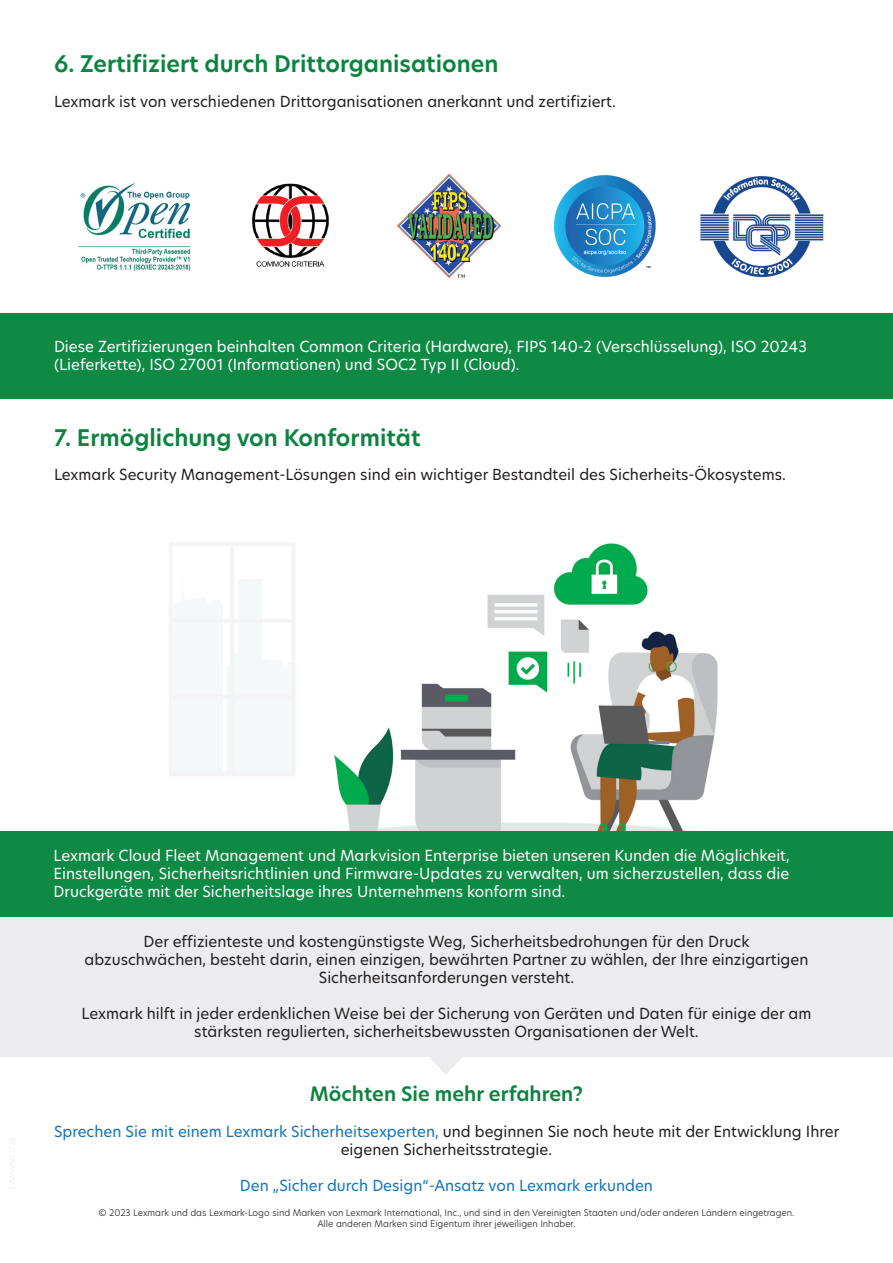
<style>
.page{position:relative;width:893px;height:1263px;background:#fff}
.page>*{position:absolute;margin:0;border:0;box-sizing:border-box;transform-origin:0 0}
.t1{font:600 22.5px "TP Hero";color:#0c8340}
.t2{font:600 19.5px "TP Hero";color:#0c8340}
.t3{font:15px/18px "TP Hero";color:#231f20;text-align:center}
.t4{font:15px/18px "TP Hero";color:#fff}
.t5{font:15px "TP Hero";color:#1074bc}
.t6{font:300 9px/10.8px "TP Hero";color:#231f20;text-align:center}
.s1{color:#1074bc}
</style>
<div class="page">
<div style="left:0;top:917px;width:893px;height:140px;background:#ececee"></div>
<svg style="left:430px;top:1057px;width:32px;height:18px"></svg>
<img style="left:169px;top:542px;width:549px;height:289px">
<div style="left:0;top:313px;width:893px;height:86px;background:#0e8a44"></div>
<div style="left:0;top:831px;width:892px;height:86px;background:#0e8a44"></div>
<img style="left:78px;top:183px;width:113px;height:88px">
<img style="left:251px;top:183px;width:78px;height:84px">
<img style="left:397px;top:174px;width:105px;height:103px">
<img style="left:554px;top:175px;width:102px;height:102px">
<img style="left:700px;top:176px;width:124px;height:102px">
<h1 class="t1" style="left:54px;top:49px;width:446px">6. Zertifiziert durch Drittorganisationen</h1>
<p class="t3" style="left:54px;top:92px;width:563px">Lexmark ist von verschiedenen Drittorganisationen anerkannt und zertifiziert.</p>
<p class="t4" style="left:54px;top:337px;width:754px">Diese Zertifizierungen beinhalten Common Criteria (Hardware), FIPS 140-2 (Verschlüsselung), ISO 20243 (Lieferkette), ISO 27001 (Informationen) und SOC2 Typ II (Cloud).</p>
<h1 class="t1" style="left:54px;top:422px;width:368px">7. Ermöglichung von Konformität</h1>
<p class="t3" style="left:54px;top:465px;width:733px">Lexmark Security Management-Lösungen sind ein wichtiger Bestandteil des Sicherheits-Ökosystems.</p>
<p class="t4" style="left:53px;top:846px;width:738px;text-align:justify">Lexmark Cloud Fleet Management und Markvision Enterprise bieten unseren Kunden die Möglichkeit, Einstellungen, Sicherheitsrichtlinien und Firmware-Updates zu verwalten, um sicherzustellen, dass die Druckgeräte mit der Sicherheitslage ihres Unternehmens konform sind.</p>
<p class="t3" style="left:85px;top:932px;width:725px">Der effizienteste und kostengünstigste Weg, Sicherheitsbedrohungen für den Druck abzuschwächen, besteht darin, einen einzigen, bewährten Partner zu wählen, der Ihre einzigartigen<br>Sicherheitsanforderungen versteht.</p>
<p class="t3" style="left:82px;top:1004px;width:731px">Lexmark hilft in jeder erdenklichen Weise bei der Sicherung von Geräten und Daten für einige der am stärksten regulierten, sicherheitsbewussten Organisationen der Welt.</p>
<h2 class="t2" style="left:310px;top:1080px;width:275px">Möchten Sie mehr erfahren?</h2>
<p class="t3" style="left:54px;top:1122px;width:787px"><span class="s1">Sprechen Sie mit einem Lexmark Sicherheitsexperten,</span> und beginnen Sie noch heute mit der Entwicklung Ihrer eigenen Sicherheitsstrategie.</p>
<p class="t5" style="left:240px;top:1175px;width:415px">Den „Sicher durch Design“-Ansatz von Lexmark erkunden</p>
<p class="t6" style="left:99px;top:1207px;width:697px">© 2023 Lexmark und das Lexmark-Logo sind Marken von Lexmark International, Inc., und sind in den Vereinigten Staaten und/oder anderen Ländern eingetragen.<br>Alle anderen Marken sind Eigentum ihrer jeweiligen Inhaber.</p>
</div>
